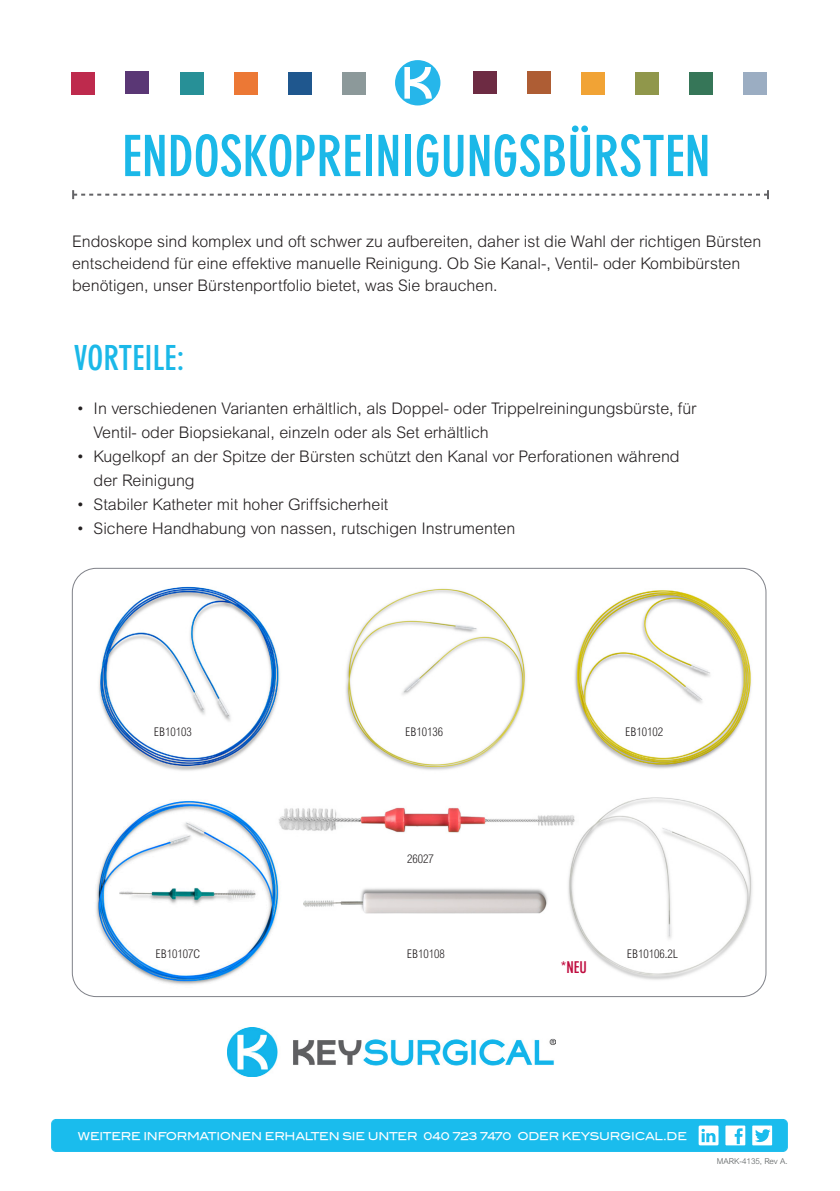
<style>
.page{position:relative;width:840px;height:1191px;background:#fff}
.page>*{position:absolute;margin:0;border:0;box-sizing:border-box;transform-origin:0 0}
.t1{font:700 condensed 56px "DIN Neuzeit Grotesk Pro";color:#1bb8e8}
.t2{font:700 condensed 34px "DIN Neuzeit Grotesk Pro";color:#1bb8e8}
.t3{font:300 16px/22px "Arial MT Std";color:#231f20}
.t4{font:700 condensed 16px "DIN Neuzeit Grotesk Pro";color:#bf0d3f}
.t5{font:300 condensed 12px "Arial MT Std";color:#231f20}
.t6{font:10.8px "Blair Md ITCTT Medium";letter-spacing:-.02em;color:#fff;scale:.96 1}
.t7{font:300 8px "Arial MT Std";color:#545859}
</style>
<div class="page">
<img style="left:303px;top:888px;width:245px;height:26px">
<img style="left:568px;top:797px;width:184px;height:183px">
<img style="left:74px;top:577px;width:228px;height:421px">
<img style="left:270px;top:801px;width:308px;height:35px">
<img style="left:346px;top:588px;width:180px;height:182px">
<img style="left:552px;top:567px;width:215px;height:210px">
<svg style="left:72px;top:190px;width:696px;height:9px"></svg>
<div style="left:72px;top:72px;width:23px;height:23px;background:#be2a4d"></div>
<div style="left:126px;top:71px;width:23px;height:23px;background:#5a3775"></div>
<div style="left:180px;top:72px;width:23px;height:23px;background:#279097"></div>
<div style="left:234px;top:72px;width:23px;height:23px;background:#ec7835"></div>
<div style="left:288px;top:72px;width:23px;height:23px;background:#1f578e"></div>
<div style="left:473px;top:71px;width:23px;height:23px;background:#6d2b43"></div>
<div style="left:527px;top:71px;width:23px;height:23px;background:#ae5d34"></div>
<div style="left:581px;top:72px;width:23px;height:23px;background:#f1a335"></div>
<div style="left:635px;top:72px;width:23px;height:23px;background:#90974b"></div>
<div style="left:689px;top:72px;width:23px;height:23px;background:#367658"></div>
<div style="left:342px;top:72px;width:23px;height:23px;background:#8c999a"></div>
<div style="left:743px;top:72px;width:23px;height:23px;background:#9badc2"></div>
<svg style="left:395px;top:60px;width:45px;height:45px"></svg>
<div style="left:52px;top:1119px;width:734px;height:32px;background:#1abced;border-radius:4px"></div>
<div style="left:51px;top:1119px;width:736px;height:32px;border:1px solid #1abced;border-radius:4px"></div>
<div style="left:52px;top:1120px;width:734px;height:30px;border:1px solid #1abced;border-radius:3px"></div>
<img style="left:227px;top:1027px;width:328px;height:50px">
<svg style="left:725px;top:1125px;width:19px;height:20px"></svg>
<div style="left:751px;top:1125px;width:20px;height:20px;background:linear-gradient(to right,#fff,#fff)"></div>
<svg style="left:754px;top:1128px;width:16px;height:14px"></svg>
<svg style="left:698px;top:1125px;width:20px;height:20px"></svg>
<p class="t1" style="left:122px;top:124px;width:589px">ENDOSKOPREINIGUNGSBÜRSTEN</p>
<p class="t3" style="left:72px;top:230px;width:690px">Endoskope sind komplex und oft schwer zu aufbereiten, daher ist die Wahl der richtigen Bürsten entscheidend für eine effektive manuelle Reinigung. Ob Sie Kanal-, Ventil- oder Kombibürsten benötigen, unser Bürstenportfolio bietet, was Sie brauchen.</p>
<p class="t2" style="left:74px;top:338px;width:112px">VORTEILE:</p>
<p class="t3" style="left:94px;top:396px;width:604px;line-height:24px;text-indent:-17px">• In verschiedenen Varianten erhältlich, als Doppel- oder Trippelreiningungsbürste, für<br>Ventil- oder Biopsiekanal, einzeln oder als Set erhältlich</p>
<p class="t3" style="left:94px;top:444px;width:587px;line-height:24px;text-indent:-17px">• Kugelkopf an der Spitze der Bürsten schützt den Kanal vor Perforationen während der Reinigung</p>
<p class="t3" style="left:77px;top:493px;width:313px">• Stabiler Katheter mit hoher Griffsicherheit</p>
<p class="t3" style="left:77px;top:517px;width:440px">• Sichere Handhabung von nassen, rutschigen Instrumenten</p>
<p class="t5" style="left:154px;top:724px;width:39px">EB10103</p>
<p class="t5" style="left:405px;top:724px;width:39px">EB10136</p>
<p class="t5" style="left:625px;top:724px;width:39px">EB10102</p>
<p class="t5" style="left:407px;top:852px;width:28px">26027</p>
<p class="t5" style="left:155px;top:947px;width:46px">EB10107C</p>
<p class="t5" style="left:626px;top:947px;width:53px">EB10106.2L</p>
<p class="t5" style="left:406px;top:947px;width:39px">EB10108</p>
<p class="t4" style="left:560px;top:958px;width:28px">*NEU</p>
<p class="t6" style="left:78px;top:1129px;width:635px">WEITERE INFORMATIONEN ERHALTEN SIE UNTER 040 723 7470 ODER KEYSURGICAL.DE</p>
<p class="t7" style="left:716px;top:1156px;width:72px">MARK-4135, Rev A.</p>
</div>
